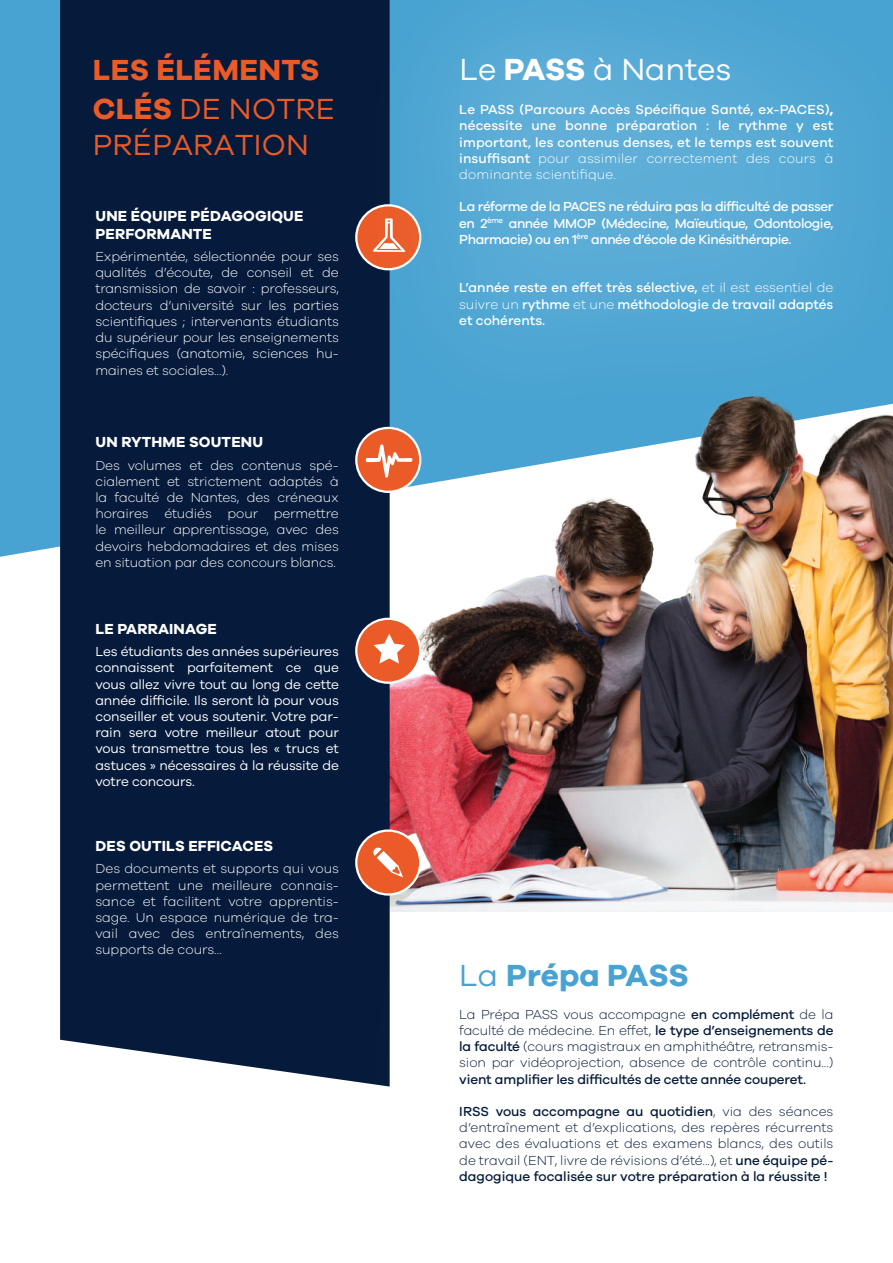
<style>
.page{position:relative;width:893px;height:1263px;background:#fff}
.page>*{position:absolute;margin:0;border:0;box-sizing:border-box;transform-origin:0 0}
.t1{font:31.5px "Galano Grotesque";color:#fff}
.t2{font:700 31.5px "Galano Grotesque";letter-spacing:-.005em;color:#48a3d2}
.t3{font:700 30px/39px "Galano Grotesque";letter-spacing:.01em;color:#eb5b28}
.t4{font:30px "Galano Grotesque";letter-spacing:.01em;color:#eb5b28}
.t5{font:700 15px/18px "Galano Grotesque";letter-spacing:.01em;color:#fff}
.t6{font:300 13.5px/16.2px "Galano Grotesque";letter-spacing:-.01em;color:#fff;text-align:justify}
.t7{font:500 13.5px/16.2px "Galano Grotesque";color:#fff;text-align:justify}
.t8{font:300 13.5px/16.2px "Galano Grotesque";letter-spacing:-.01em;color:#061b3b;text-align:justify}
.t9{font:13.5px/16.2px "Galano Grotesque";letter-spacing:-.01em;color:#fff;text-align:justify}
.t10{font:500 13.5px "Galano Grotesque";letter-spacing:-.01em;color:#061b3b}
.s1{font-weight:400}
.s2{font-weight:700}
.s3{font-weight:300}
.s4{font-weight:500}
</style>
<div class="page">
<div style="left:0;top:0;width:60px;height:557px;background:#48a3d2"></div>
<img style="left:390px;top:425px;width:503px;height:433px">
<div style="left:60px;top:0;width:330px;height:1083px;background:#061b3b"></div>
<div style="left:356px;top:428px;width:64px;height:64px;background:#eb5b28;border-radius:50%"></div>
<div style="left:355px;top:427px;width:66px;height:66px;border:2px solid #fff;border-radius:50%"></div>
<svg style="left:366px;top:444px;width:46px;height:34px"></svg>
<div style="left:356px;top:619px;width:64px;height:64px;background:#eb5b28;border-radius:50%"></div>
<div style="left:355px;top:618px;width:66px;height:66px;border:2px solid #fff;border-radius:50%"></div>
<svg style="left:374px;top:634px;width:31px;height:29px"></svg>
<div style="left:356px;top:830px;width:64px;height:64px;background:#eb5b28;border-radius:50%"></div>
<div style="left:355px;top:829px;width:66px;height:67px;border:2px solid #fff;border-radius:50%"></div>
<svg style="left:373px;top:848px;width:18px;height:10px"></svg>
<svg style="left:361px;top:858px;width:532px;height:229px"></svg>
<svg style="left:360px;top:0;width:533px;height:425px;background:#519fc9"></svg>
<h2 class="t3" style="left:93px;top:49px;width:244px">LES ÉLÉMENTS<br>CLÉS <span class="s1">DE NOTRE</span></h2>
<h2 class="t4" style="left:93px;top:127px;width:218px">PRÉPARATION</h2>
<p class="t5" style="left:96px;top:206px;width:209px">UNE ÉQUIPE PÉDAGOGIQUE<br>PERFORMANTE</p>
<p class="t6" style="left:95px;top:248px;width:245px">Expérimentée, sélectionnée pour ses qualités d’écoute, de conseil et de transmission de savoir : professeurs, docteurs d’université sur les parties scientifiques ; intervenants étudiants du supérieur pour les enseignements spécifiques (anatomie, sciences hu&shy;maines et sociales...).</p>
<p class="t5" style="left:96px;top:433px;width:169px">UN RYTHME SOUTENU</p>
<p class="t6" style="left:95px;top:456px;width:245px">Des volumes et des contenus spé&shy;cialement et strictement adaptés à la faculté de Nantes, des créneaux horaires étudiés pour permettre le meilleur apprentissage, avec des devoirs hebdomadaires et des mises en situation par des concours blancs.</p>
<p class="t5" style="left:96px;top:619px;width:123px">LE PARRAINAGE</p>
<p class="t9" style="left:95px;top:643px;width:245px">Les étudiants des années supérieures connaissent parfaitement ce que vous allez vivre tout au long de cette année difficile. Ils seront là pour vous conseiller et vous soutenir. Votre par&shy;rain sera votre meilleur atout pour vous transmettre tous les « trucs et astuces » nécessaires à la réussite de votre concours.</p>
<p class="t5" style="left:96px;top:836px;width:179px">DES OUTILS EFFICACES</p>
<p class="t6" style="left:95px;top:860px;width:245px">Des documents et supports qui vous permettent une meilleure connais&shy;sance et facilitent votre apprentis&shy;sage. Un espace numérique de tra&shy;vail avec des entraînements, des supports de cours…</p>
<h1 class="t1" style="left:459px;top:51px;width:274px">Le <span class="s2">PASS</span> à Nantes</h1>
<p class="t7" style="left:459px;top:101px;width:376px">Le PASS (Parcours Accès Spécifique Santé, ex-PACES)<span class="s2">, </span>nécessite une bonne préparation : le rythme y est important, les contenus denses, et le temps est souvent insuffisant <span class="s3">pour assimiler correctement des cours à dominante scientifique.</span></p>
<p class="t7" style="left:459px;top:198px;width:376px">La réforme de la PACES ne réduira pas la difficulté de passer en 2<sup>ème</sup> année MMOP (Médecine, Maïeutique, Odontologie, Pharmacie) ou en 1<sup>ère</sup> année d’école de Kinésithérapie.</p>
<p class="t7" style="left:459px;top:279px;width:376px">L’année reste en effet très sélective, <span class="s3">et il est essentiel de suivre un</span> rythme <span class="s3">et une</span> méthodologie de travail adaptés et cohérents.</p>
<h1 class="t2" style="left:459px;top:955px;width:231px"><span class="s1">La</span> Prépa PASS</h1>
<p class="t8" style="left:459px;top:1006px;width:376px">La Prépa PASS vous accompagne <span class="s4">en complément</span> de la faculté de médecine. En effet, <span class="s4">le type d’enseignements de la faculté</span> (cours magistraux en amphithéâtre, retransmis&shy;sion par vidéoprojection, absence de contrôle continu...)</p>
<p class="t10" style="left:459px;top:1071px;width:348px">vient amplifier les difficultés de cette année couperet.</p>
<p class="t8" style="left:459px;top:1103px;width:376px"><span class="s4">IRSS vous accompagne au quotidien</span>, via des séances d’entraînement et d’explications, des repères récurrents avec des évaluations et des examens blancs, des outils de travail (ENT, livre de révisions d’été...), et <span class="s4">une équipe pé&shy;dagogique focalisée sur votre préparation à la réussite !</span></p>
</div>
